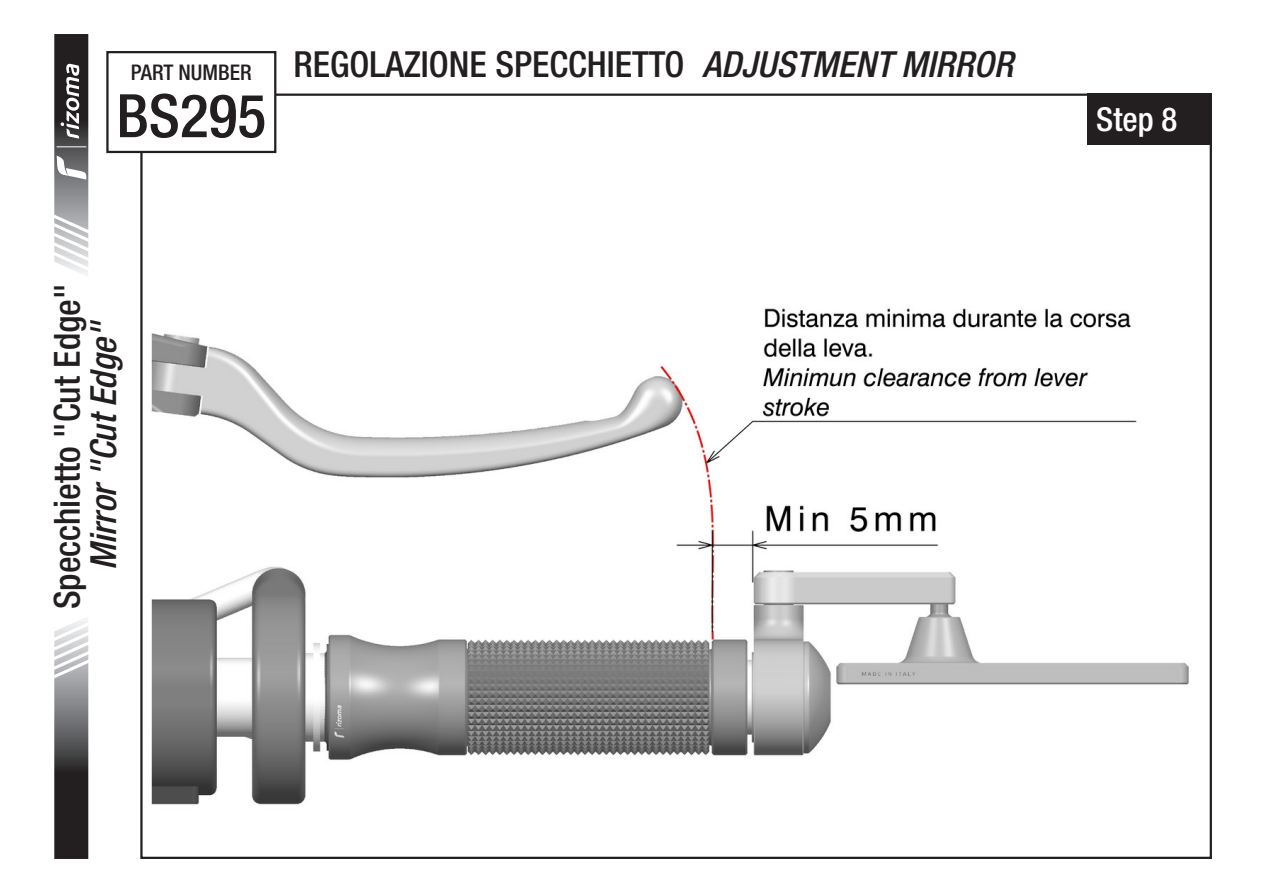
<style>
.page{position:relative;width:1263px;height:893px;background:#fff}
.page>*{position:absolute;margin:0;border:0;box-sizing:border-box;transform-origin:0 0}
.t1{font:500 condensed 60px "Helvetica Neue LT Std";color:#231f20}
.t2{font:500 condensed 36px "Helvetica Neue LT Std";color:#231f20}
.t3{font:italic 500 condensed 36px "Helvetica Neue LT Std";color:#231f20}
.t4{font:500 condensed 33px "Helvetica Neue LT Std";color:#fff}
.t5{font:500 condensed 21.6px "Helvetica Neue LT Std";color:#231f20}
.s1{font-style:italic}
</style>
<div class="page">
<img style="left:150px;top:136px;width:1039px;height:669px">
<div style="left:1088px;top:94px;width:124px;height:51px;background:#231f20"></div>
<svg style="left:54px;top:620px;width:35px;height:239px;background:#706f70"></svg>
<svg style="left:54px;top:34px;width:35px;height:240px"></svg>
<div style="left:107px;top:52px;width:168px;height:100px;background:#fff"></div>
<div style="left:106px;top:51px;width:170px;height:102px;border:2px solid #231f20"></div>
<p class="t5" style="left:131px;top:59px;width:122px">PART NUMBER</p>
<h1 class="t1" style="left:116px;top:80px;width:151px">BS295</h1>
<p class="t2" style="left:293px;top:42px;width:721px">REGOLAZIONE SPECCHIETTO <span class="s1">ADJUSTMENT MIRROR</span></p>
<p class="t2" style="left:46px;top:609px;width:327px;rotate:-90deg">Specchietto "Cut Edge"</p>
<p class="t3" style="left:82px;top:570px;width:251px;rotate:-90deg">Mirror "Cut Edge"</p>
<p class="t4" style="left:1096px;top:99px;width:83px">Step 8</p>
</div>
